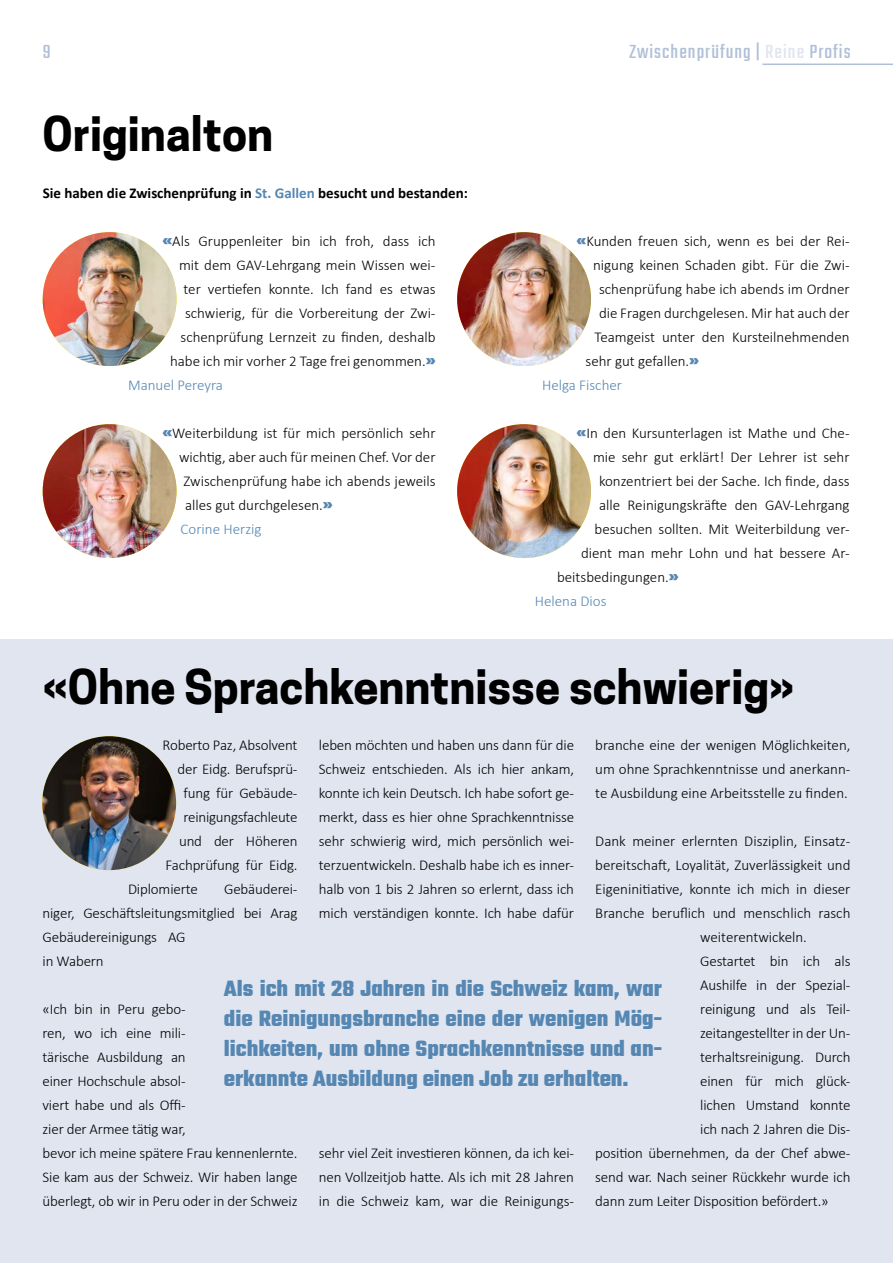
<style>
.page{position:relative;width:893px;height:1263px;background:#fff}
.page>*{position:absolute;margin:0;border:0;box-sizing:border-box;transform-origin:0 0}
.t1{font:700 45px "Cooper Hewitt";color:#000}
.t2{font:700 24px/30px "Teko";color:#5687b2;text-align:justify}
.t3{font:21px "Teko";letter-spacing:.05em;color:#b1c0d8}
.t4{font:300 15px/24px "Calibri";letter-spacing:-.01em;color:#000;text-align:justify}
.t5{font:700 15px "Calibri";color:#000}
.t6{font:300 15px "Calibri";color:#5687b2}
.s1{color:#5687b2}
.s2{font-family:"Teko";font-weight:700;font-size:19.5px;color:#5687b2}
.s3{color:#e0e5f0}
</style>
<div class="page">
<div style="left:0;top:639px;width:893px;height:624px;background:#e0e5f0"></div>
<hr style="left:762px;top:64px;width:131px;height:1px;background:#b1c0d8">
<img style="left:43px;top:232px;width:134px;height:134px;border-radius:67px">
<img style="left:43px;top:424px;width:134px;height:134px;border-radius:67px">
<img style="left:457px;top:232px;width:134px;height:134px;border-radius:67px">
<img style="left:457px;top:424px;width:134px;height:134px;border-radius:67px">
<img style="left:42px;top:736px;width:134px;height:134px;border-radius:67px">
<h3 class="t3" style="left:43px;top:40px;width:9px">9</h3>
<h1 class="t1" style="left:43px;top:107px;width:232px">Originalton</h1>
<p class="t5" style="left:43px;top:183px;width:427px">Sie haben die Zwischenprüfung in <span class="s1">St. Gallen</span> besucht und bestanden:</p>
<p class="t4" style="left:163px;top:228px;width:275px"><span class="s2">«</span>Als Gruppenleiter bin ich froh, dass ich</p>
<p class="t4" style="left:179px;top:252px;width:258px">mit dem GAV-Lehrgang mein Wissen wei-</p>
<p class="t4" style="left:184px;top:276px;width:254px">ter vertiefen konnte. Ich fand es etwas</p>
<p class="t4" style="left:185px;top:300px;width:252px">schwierig, für die Vorbereitung der Zwi-</p>
<p class="t4" style="left:181px;top:324px;width:257px">schenprüfung Lernzeit zu finden, deshalb</p>
<p class="t4" style="left:170px;top:348px;width:267px">habe ich mir vorher 2 Tage frei genommen.<span class="s2">»</span></p>
<p class="t6" style="left:128px;top:376px;width:96px">Manuel Pereyra</p>
<p class="t4" style="left:163px;top:420px;width:275px"><span class="s2">«</span>Weiterbildung ist für mich persönlich sehr</p>
<p class="t4" style="left:179px;top:444px;width:258px">wichtig, aber auch für meinen Chef. Vor der</p>
<p class="t4" style="left:184px;top:468px;width:254px">Zwischenprüfung habe ich abends jeweils</p>
<p class="t4" style="left:185px;top:492px;width:149px">alles gut durchgelesen.<span class="s2">»</span></p>
<p class="t6" style="left:181px;top:520px;width:83px">Corine Herzig</p>
<h3 class="t3" style="left:629px;top:40px;width:223px">Zwischenprüfung | <span class="s3">Reine</span> Profis</h3>
<p class="t4" style="left:577px;top:228px;width:275px"><span class="s2">«</span>Kunden freuen sich, wenn es bei der Rei-</p>
<p class="t4" style="left:593px;top:252px;width:258px">nigung keinen Schaden gibt. Für die Zwi-</p>
<p class="t4" style="left:599px;top:276px;width:252px">schenprüfung habe ich abends im Ordner</p>
<p class="t4" style="left:599px;top:300px;width:252px">die Fragen durchgelesen. Mir hat auch der</p>
<p class="t4" style="left:595px;top:324px;width:257px">Teamgeist unter den Kursteilnehmenden</p>
<p class="t4" style="left:586px;top:348px;width:115px">sehr gut gefallen.<span class="s2">»</span></p>
<p class="t6" style="left:542px;top:376px;width:81px">Helga Fischer</p>
<p class="t4" style="left:577px;top:420px;width:274px"><span class="s2">«</span>In den Kursunterlagen ist Mathe und Che-</p>
<p class="t4" style="left:593px;top:444px;width:258px">mie sehr gut erklärt! Der Lehrer ist sehr</p>
<p class="t4" style="left:599px;top:468px;width:252px">konzentriert bei der Sache. Ich finde, dass</p>
<p class="t4" style="left:599px;top:492px;width:252px">alle Reinigungskräfte den GAV-Lehrgang</p>
<p class="t4" style="left:595px;top:516px;width:256px">besuchen sollten. Mit Weiterbildung ver-</p>
<p class="t4" style="left:581px;top:540px;width:270px">dient man mehr Lohn und hat bessere Ar-</p>
<p class="t4" style="left:557px;top:564px;width:123px">beitsbedingungen.<span class="s2">»</span></p>
<p class="t6" style="left:535px;top:592px;width:73px">Helena Dios</p>
<h1 class="t1" style="left:43px;top:660px;width:754px">«Ohne Sprachkenntnisse schwierig»</h1>
<p class="t4" style="left:319px;top:732px;width:257px">leben möchten und haben uns dann für die Schweiz entschieden. Als ich hier ankam, konnte ich kein Deutsch. Ich habe sofort ge&shy;merkt, dass es hier ohne Sprachkenntnisse sehr schwierig wird, mich persönlich wei&shy;terzuentwickeln. Deshalb habe ich es inner&shy;halb von 1 bis 2 Jahren so erlernt, dass ich mich verständigen konnte. Ich habe dafür</p>
<p class="t4" style="left:163px;top:732px;width:137px">Roberto Paz, Absolvent</p>
<p class="t4" style="left:178px;top:756px;width:122px">der Eidg. Berufsprü-</p>
<p class="t4" style="left:184px;top:780px;width:116px">fung für Gebäude-</p>
<p class="t4" style="left:184px;top:804px;width:116px">reinigungsfachleute</p>
<p class="t4" style="left:179px;top:828px;width:120px">und der Höheren</p>
<p class="t4" style="left:166px;top:852px;width:134px">Fachprüfung für Eidg.</p>
<p class="t4" style="left:128px;top:876px;width:71px">Diplomierte</p>
<p class="t4" style="left:595px;top:732px;width:257px">branche eine der wenigen Möglichkeiten, um ohne Sprachkenntnisse und anerkann&shy;te Ausbildung eine Arbeitsstelle zu finden.</p>
<p class="t4" style="left:595px;top:828px;width:257px">Dank meiner erlernten Disziplin, Einsatz-</p>
<p class="t4" style="left:595px;top:852px;width:257px">bereitschaft, Loyalität, Zuverlässigkeit und</p>
<p class="t4" style="left:595px;top:876px;width:257px">Eigeninitiative, konnte ich mich in dieser</p>
<p class="t4" style="left:595px;top:900px;width:257px">Branche beruflich und menschlich rasch</p>
<p class="t4" style="left:700px;top:924px;width:108px">weiterentwickeln.</p>
<p class="t4" style="left:700px;top:948px;width:152px">Gestartet bin ich als</p>
<p class="t4" style="left:700px;top:972px;width:152px">Aushilfe in der Spezial-</p>
<p class="t4" style="left:700px;top:996px;width:152px">reinigung und als Teil-</p>
<p class="t4" style="left:700px;top:1020px;width:152px">zeitangestellter in der Un-</p>
<p class="t4" style="left:700px;top:1044px;width:152px">terhaltsreinigung. Durch</p>
<p class="t4" style="left:700px;top:1068px;width:152px">einen für mich glück-</p>
<p class="t4" style="left:700px;top:1092px;width:152px">lichen Umstand konnte</p>
<p class="t4" style="left:700px;top:1116px;width:152px">ich nach 2 Jahren die Dis-</p>
<p class="t4" style="left:595px;top:1140px;width:257px">position übernehmen, da der Chef abwe-</p>
<p class="t4" style="left:595px;top:1164px;width:257px">send war. Nach seiner Rückkehr wurde ich</p>
<p class="t4" style="left:595px;top:1188px;width:235px">dann zum Leiter Disposition befördert.»</p>
<p class="t4" style="left:43px;top:876px;width:257px;text-align:left;text-indent:182px">Gebäuderei&shy;niger, Geschäftsleitungsmitglied bei Arag<br>Gebäudereinigungs AG<br>in Wabern</p>
<p class="t4" style="left:43px;top:996px;width:257px;text-align:left">«Ich bin in Peru gebo-<br>ren, wo ich eine mili-<br>tärische Ausbildung an<br>einer Hochschule absol-<br>viert habe und als Offi-<br>zier der Armee tätig war,<br>bevor ich meine spätere Frau kennenlernte.<br>Sie kam aus der Schweiz. Wir haben lange überlegt, ob wir in Peru oder in der Schweiz</p>
<h2 class="t2" style="left:224px;top:975px;width:440px">Als ich mit 28 Jahren in die Schweiz kam, war die Reinigungsbranche eine der wenigen Mög&shy;lichkeiten, um ohne Sprachkenntnisse und an&shy;erkannte Ausbildung einen Job zu erhalten.</h2>
<p class="t4" style="left:319px;top:1140px;width:257px">sehr viel Zeit investieren können, da ich kei&shy;nen Vollzeitjob hatte. Als ich mit 28 Jahren in die Schweiz kam, war die Reinigungs-</p>
</div>
